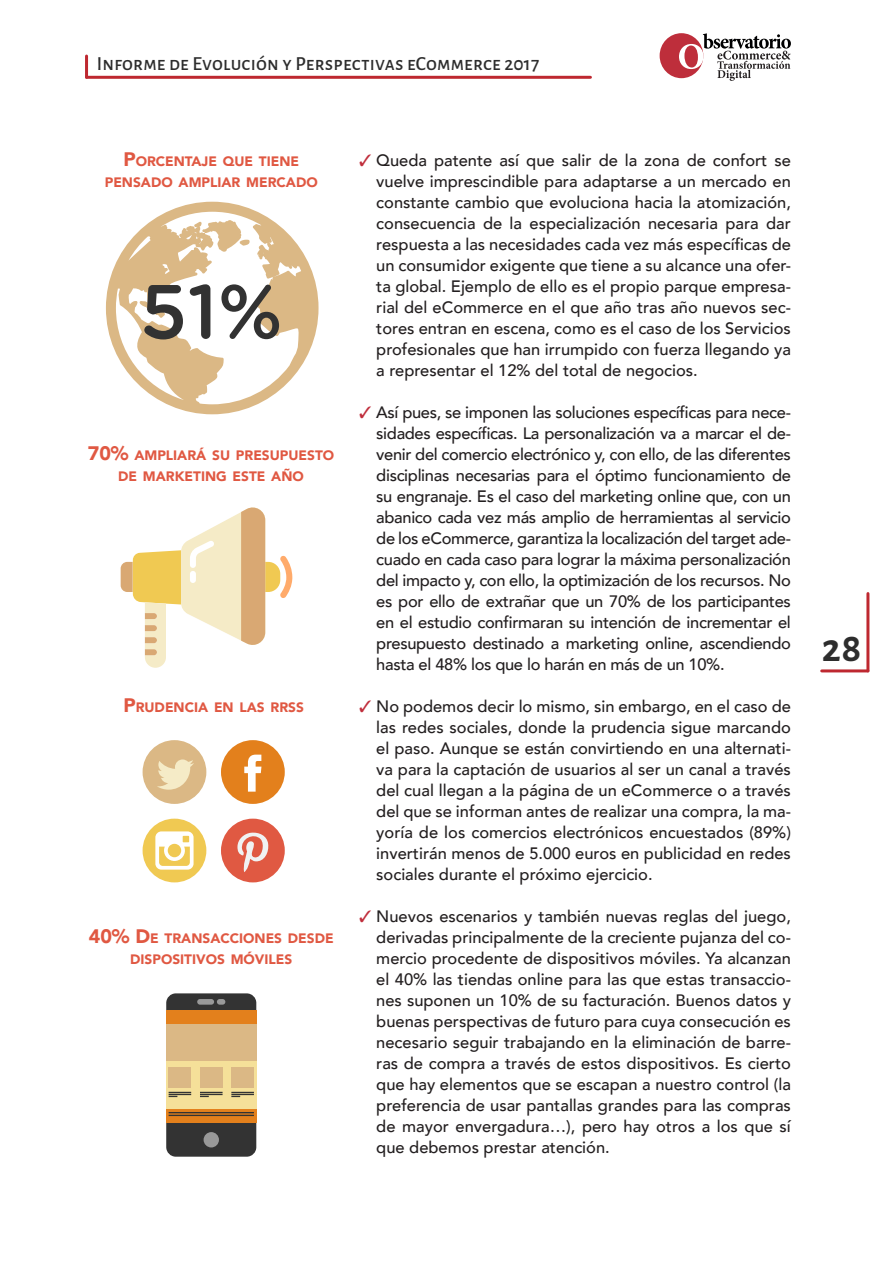
<style>
.page{position:relative;width:893px;height:1263px;background:#fff}
.page>*{position:absolute;margin:0;border:0;box-sizing:border-box;transform-origin:0 0}
.G_numeros_grafico{font:500 76.5px "Gotham Rounded";color:#323232}
.t1{font:700 40.5px "Alegreya Sans SC";color:#2d2d2d}
.t2{font:500 19.5px "Alegreya Sans SC";letter-spacing:.01em;color:#2d2d2d}
.t3{font:500 16.5px/21px "Avenir";color:#231f20;text-align:justify}
._02_titulo_texto_2{font:900 13.65px/21px "Avenir";color:#e05842;text-align:center}
.s1{font-size:19.5px}
.s2{color:#c02e3c}
</style>
<div class="page">
<hr style="left:87px;top:76px;width:503px;height:3px;background:#be2830">
<hr style="left:85px;top:56px;width:3px;height:21px;background:#be2830">
<hr style="left:866px;top:593px;width:3px;height:78px;background:#be2830">
<hr style="left:822px;top:669px;width:46px;height:3px;background:#be2830">
<div style="left:660px;top:33px;width:43px;height:45px;background:#be2e3b;border-radius:50%"></div>
<svg style="left:679px;top:33px;width:112px;height:48px"></svg>
<div style="left:166px;top:993px;width:90px;height:164px;background:#333;border-radius:10px"></div>
<div style="left:166px;top:1010px;width:90px;height:113px;background:#f5e099"></div>
<div style="left:203px;top:1131px;width:17px;height:17px;background:#999;border-radius:50%"></div>
<div style="left:202px;top:1130px;width:18px;height:19px;border:2px solid #333;border-radius:50%"></div>
<div style="left:197px;top:999px;width:17px;height:6px;background:#999;border-radius:3px"></div>
<div style="left:217px;top:999px;width:8px;height:6px;background:#999;border-radius:3px"></div>
<div style="left:166px;top:1010px;width:90px;height:14px;background:#e3801c"></div>
<svg style="left:166px;top:1109px;width:90px;height:14px"></svg>
<div style="left:166px;top:1024px;width:90px;height:36px;background:#dbb885"></div>
<div style="left:169px;top:1066px;width:22px;height:21px;background:#dbb885"></div>
<div style="left:200px;top:1066px;width:23px;height:21px;background:#dbb885"></div>
<div style="left:231px;top:1066px;width:23px;height:21px;background:#dbb885"></div>
<hr style="left:169px;top:1112px;width:85px;height:1px;background:#333">
<hr style="left:169px;top:1115px;width:85px;height:1px;background:#333">
<svg style="left:169px;top:1092px;width:22px;height:5px"></svg>
<svg style="left:200px;top:1092px;width:23px;height:5px"></svg>
<svg style="left:231px;top:1092px;width:23px;height:5px"></svg>
<div style="left:143px;top:740px;width:63px;height:64px;background:#dbb885;border-radius:50%"></div>
<svg style="left:157px;top:759px;width:37px;height:31px"></svg>
<svg style="left:221px;top:740px;width:64px;height:64px"></svg>
<div style="left:143px;top:819px;width:63px;height:63px;background:#f0c952;border-radius:50%"></div>
<svg style="left:155px;top:831px;width:39px;height:39px"></svg>
<div style="left:221px;top:819px;width:64px;height:63px;background:#e05942;border-radius:50%"></div>
<svg style="left:237px;top:832px;width:32px;height:40px"></svg>
<svg style="left:106px;top:202px;width:213px;height:212px"></svg>
<svg style="left:121px;top:507px;width:172px;height:161px"></svg>
<div style="left:190px;top:571px;width:6px;height:12px;background:#fff;border-radius:3px"></div>
<p class="t2" style="left:97px;top:51px;width:444px">Informe de Evolución y Perspectivas eCommerce 2017</p>
<p class="_02_titulo_texto_2" style="left:105px;top:150px;width:214px"><span class="s1">P</span>ORCENTAJE QUE TIENE<br>PENSADO AMPLIAR MERCADO</p>
<p class="G_numeros_grafico" style="left:140px;top:257px;width:144px">51%</p>
<p class="_02_titulo_texto_2" style="left:88px;top:444px;width:248px"><span class="s1">70%</span> AMPLIARÁ SU PRESUPUESTO<br>DE MARKETING ESTE AÑO</p>
<p class="_02_titulo_texto_2" style="left:123px;top:696px;width:71px"><span class="s1">P</span>RUDENCIA</p>
<p class="_02_titulo_texto_2" style="left:214px;top:696px;width:91px">EN LAS RRSS</p>
<p class="_02_titulo_texto_2" style="left:89px;top:927px;width:131px"><span class="s1">40% D</span>E TRANSACCI</p>
<p class="_02_titulo_texto_2" style="left:130px;top:927px;width:205px;text-align:left;text-indent:113px">ONES DESDE<br>DISPOSITIVOS MÓVILES</p>
<p class="t3" style="left:376px;top:148px;width:416px;text-indent:-17px"><span class="s2">✓</span> Queda patente así que salir de la zona de confort se vuelve imprescindible para adaptarse a un mercado en constante cambio que evoluciona hacia la atomización, consecuencia de la especialización necesaria para dar respuesta a las necesidades cada vez más específicas de un consumidor exigente que tiene a su alcance una ofer&shy;ta global. Ejemplo de ello es el propio parque empresa&shy;rial del eCommerce en el que año tras año nuevos sec&shy;tores entran en escena, como es el caso de los Servicios profesionales que han irrumpido con fuerza llegando ya a representar el 12% del total de negocios.</p>
<p class="t3" style="left:376px;top:400px;width:416px;text-indent:-17px"><span class="s2">✓</span> Así pues, se imponen las soluciones específicas para nece&shy;sidades específicas. La personalización va a marcar el de&shy;venir del comercio electrónico y, con ello, de las diferentes disciplinas necesarias para el óptimo funcionamiento de su engranaje. Es el caso del marketing online que, con un abanico cada vez más amplio de herramientas al servicio de los eCommerce, garantiza la localización del target ade&shy;cuado en cada caso para lograr la máxima personalización del impacto y, con ello, la optimización de los recursos. No es por ello de extrañar que un 70% de los participantes en el estudio confirmaran su intención de incrementar el presupuesto destinado a marketing online, ascendiendo hasta el 48% los que lo harán en más de un 10%.</p>
<p class="t3" style="left:376px;top:694px;width:416px;text-indent:-17px"><span class="s2">✓</span> No podemos decir lo mismo, sin embargo, en el caso de las redes sociales, donde la prudencia sigue marcando el paso. Aunque se están convirtiendo en una alternati&shy;va para la captación de usuarios al ser un canal a través del cual llegan a la página de un eCommerce o a través del que se informan antes de realizar una compra, la ma&shy;yoría de los comercios electrónicos encuestados (89%) invertirán menos de 5.000 euros en publicidad en redes sociales durante el próximo ejercicio.</p>
<p class="t3" style="left:376px;top:904px;width:416px;text-indent:-17px"><span class="s2">✓</span> Nuevos escenarios y también nuevas reglas del juego, derivadas principalmente de la creciente pujanza del co&shy;mercio procedente de dispositivos móviles. Ya alcanzan el 40% las tiendas online para las que estas transaccio&shy;nes suponen un 10% de su facturación. Buenos datos y buenas perspectivas de futuro para cuya consecución es necesario seguir trabajando en la eliminación de barre&shy;ras de compra a través de estos dispositivos. Es cierto que hay elementos que se escapan a nuestro control (la preferencia de usar pantallas grandes para las compras de mayor envergadura…), pero hay otros a los que sí que debemos prestar atención.</p>
<h2 class="t1" style="left:822px;top:618px;width:41px">28</h2>
</div>
